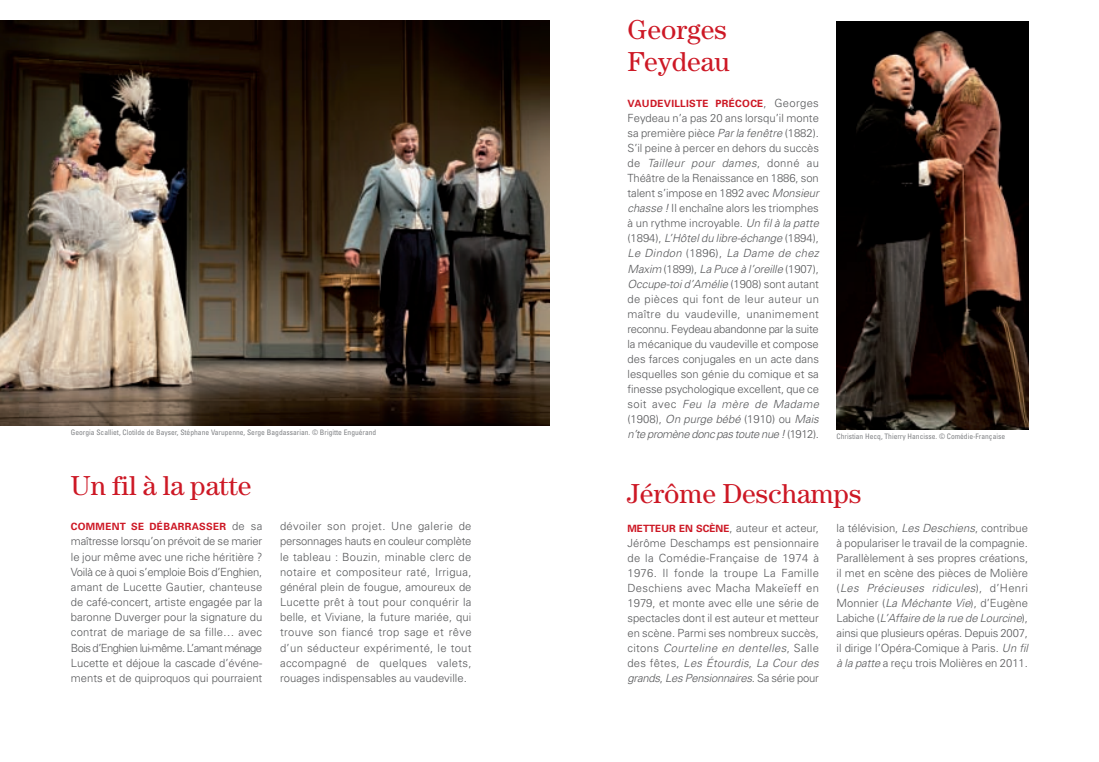
<style>
.page{position:relative;width:1099px;height:762px;background:#fff}
.page>*{position:absolute;margin:0;border:0;box-sizing:border-box;transform-origin:0 0}
.t1{font:27.5px/31.2px "Century Std";color:#cd1825}
.t2{font:300 11.25px/15.1px "Univers";color:#57585a;text-align:justify}
.t3{font:700 10px "Univers";letter-spacing:.03em;color:#cd1825}
.t4{font:condensed 7.5px "Univers";color:#808285}
.s1{font-weight:300;font-size:11.25px;color:#57585a}
.s2{font-style:italic}
.s3{font-weight:700;font-size:10px;color:#cd1825}
</style>
<div class="page">
<img style="left:0;top:21px;width:549px;height:405px">
<img style="left:836px;top:22px;width:192px;height:408px">
<p class="t4" style="left:71px;top:430px;width:307px">Georgia Scalliet, Clotilde de Bayser, Stéphane Varupenne, Serge Bagdassarian. © Brigitte Enguérand</p>
<h1 class="t1" style="left:71px;top:472px;width:182px">Un fil à la patte</h1>
<p class="t3" style="left:71px;top:523px;width:193px">COMMENT SE DÉBARRASSER <span class="s1">de sa</span></p>
<p class="t2" style="left:71px;top:535px;width:193px">maîtresse lorsqu’on prévoit de se marier le jour même avec une riche héritière ?<br>Voilà ce à quoi s’emploie Bois d’Enghien, amant de Lucette Gautier, chanteuse de café-concert, artiste engagée par la baronne Duverger pour la signature du contrat de mariage de sa fille… avec Bois d’Enghien lui-même. L’amant ménage Lucette et déjoue la cascade d’événe&shy;ments et de quiproquos qui pourraient</p>
<p class="t2" style="left:280px;top:520px;width:193px">dévoiler son projet. Une galerie de personnages hauts en couleur complète le tableau : Bouzin, minable clerc de notaire et compositeur raté, Irrigua, général plein de fougue, amoureux de Lucette prêt à tout pour conquérir la belle, et Viviane, la future mariée, qui trouve son fiancé trop sage et rêve d’un séducteur expérimenté, le tout accompagné de quelques valets, rouages indispensables au vaudeville.</p>
<h1 class="t1" style="left:627px;top:17px;width:104px">Georges<br>Feydeau</h1>
<p class="t3" style="left:627px;top:99px;width:193px">VAUDEVILLISTE PRÉCOCE<span class="s1">, Georges</span></p>
<p class="t2" style="left:627px;top:111px;width:193px">Feydeau n’a pas 20 ans lorsqu’il monte sa première pièce <span class="s2">Par la fenêtre</span> (1882).<br>S’il peine à percer en dehors du succès de <span class="s2">Tailleur pour dames</span>, donné au Théâtre de la Renaissance en 1886, son talent s’impose en 1892 avec <span class="s2">Monsieur chasse !</span> Il enchaîne alors les triomphes à un rythme incroyable. <span class="s2">Un fil à la patte </span>(1894), <span class="s2">L’Hôtel du libre-échange</span> (1894), <span class="s2">Le Dindon</span> (1896), <span class="s2">La Dame de chez Maxim</span> (1899), <span class="s2">La Puce à l’oreille</span> (1907), <span class="s2">Occupe-toi d’Amélie</span> (1908) sont autant de pièces qui font de leur auteur un maître du vaudeville, unanimement reconnu. Feydeau abandonne par la suite la mécanique du vaudeville et compose des farces conjugales en un acte dans lesquelles son génie du comique et sa finesse psychologique excellent, que ce soit avec <span class="s2">Feu la mère de Madame </span>(1908), <span class="s2">On purge bébé</span> (1910) ou <span class="s2">Mais n’te promène donc pas toute nue !</span> (1912).</p>
<p class="t4" style="left:836px;top:434px;width:170px">Christian Hecq, Thierry Hancisse. © Comédie-Française</p>
<h1 class="t1" style="left:627px;top:481px;width:235px">Jérôme Deschamps</h1>
<p class="t2" style="left:627px;top:521px;width:193px"><span class="s3">METTEUR EN SCÈNE</span>, auteur et acteur, Jérôme Deschamps est pensionnaire de la Comédie-Française de 1974 à 1976. Il fonde la troupe La Famille Deschiens avec Macha Makeïeff en 1979, et monte avec elle une série de spectacles dont il est auteur et metteur en scène. Parmi ses nombreux succès, citons <span class="s2">Courteline en dentelles</span>, Salle des fêtes, <span class="s2">Les Étourdis</span>, <span class="s2">La Cour des grands</span>, <span class="s2">Les Pensionnaires</span>. Sa série pour</p>
<p class="t2" style="left:836px;top:521px;width:193px">la télévision, <span class="s2">Les Deschiens</span>, contribue à populariser le travail de la compagnie.<br>Parallèlement à ses propres créations, il met en scène des pièces de Molière (<span class="s2">Les Précieuses ridicules</span>), d’Henri Monnier (<span class="s2">La Méchante Vie</span>), d’Eugène Labiche (<span class="s2">L’Affaire de la rue de Lourcine</span>), ainsi que plusieurs opéras. Depuis 2007, il dirige l’Opéra-Comique à Paris. <span class="s2">Un fil à la patte</span> a reçu trois Molières en 2011.</p>
</div>
